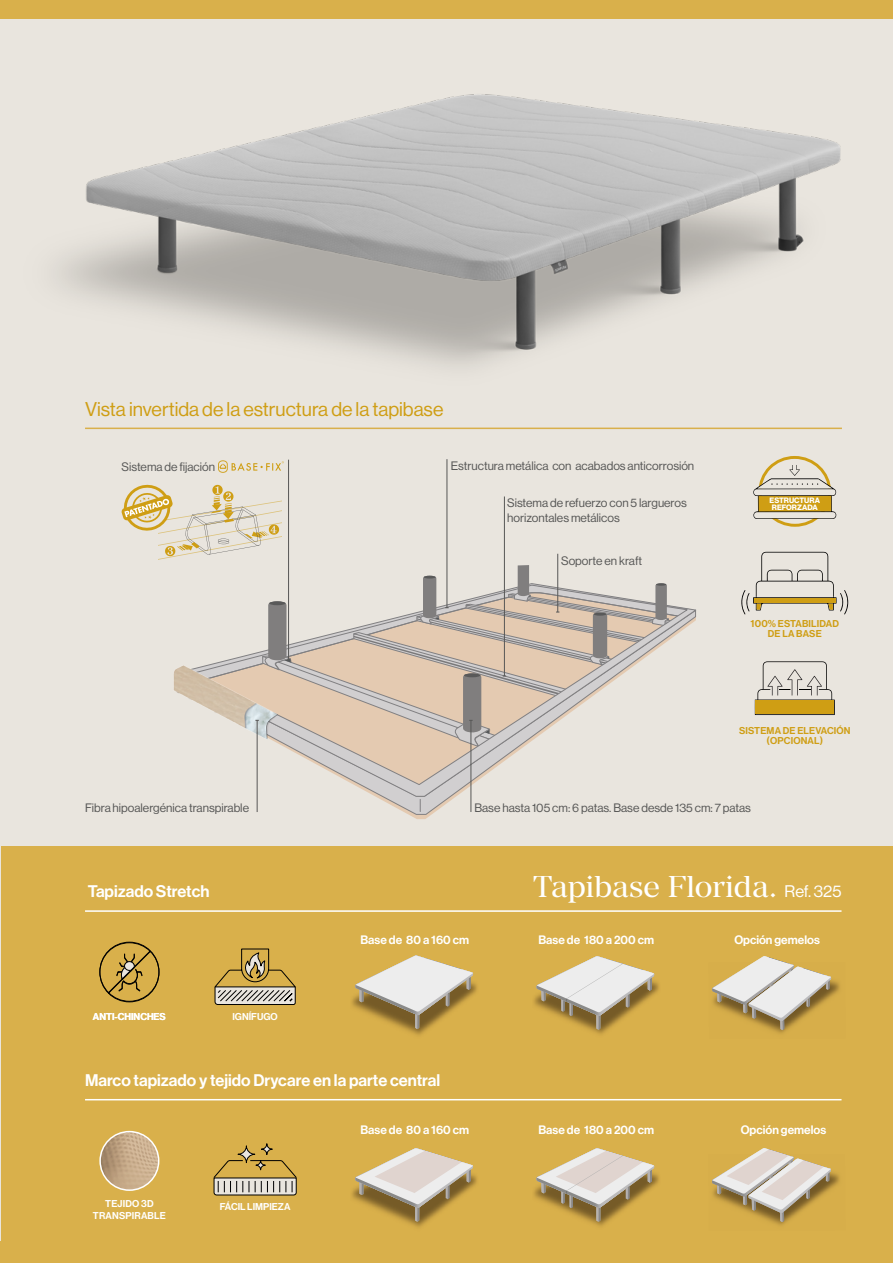
<style>
.page{position:relative;width:893px;height:1263px;background:#e9e5de}
.page>*{position:absolute;margin:0;border:0;box-sizing:border-box;transform-origin:0 0}
.t1{font:30px "Manier";color:#fff}
.t2{font:19.5px "Neue Haas Grotesk Display";color:#cf9e14}
.t3{font:500 16.5px "Neue Haas Grotesk Display";color:#fff}
.t4{font:12px/14.2px "Neue Haas Grotesk Display";color:#575756}
.t5{font:500 12px "Neue Haas Grotesk Display";color:#fff}
.t6{font:500 9.75px/11.7px "Neue Haas Grotesk Display";color:#fff;text-align:center}
.t7{font:500 9.75px/10.5px "Neue Haas Grotesk Display";letter-spacing:.015em;color:#cf9e14;text-align:center}
.t8{font:700 7.65px/7.2px "Neue Haas Grotesk Display";color:#fff;text-align:center}
.s1{font-family:"Neue Haas Grotesk Display";font-size:16.5px}
</style>
<div class="page">
<div style="left:0;top:0;width:893px;height:19px;background:#d9b04b"></div>
<div style="left:0;top:1242px;width:21px;height:21px;background:#d9b04b"></div>
<div style="left:1px;top:846px;width:892px;height:417px;background:#d9b04b"></div>
<svg style="left:85px;top:427px;width:757px;height:3px"></svg>
<img style="left:57px;top:94px;width:784px;height:273px">
<img style="left:771px;top:1172px;width:69px;height:54px">
<svg style="left:712px;top:1148px;width:119px;height:74px"></svg>
<svg style="left:377px;top:797px;width:94px;height:18px"></svg>
<svg style="left:256px;top:608px;width:441px;height:189px"></svg>
<img style="left:256px;top:747px;width:47px;height:30px">
<svg style="left:420px;top:799px;width:1px;height:12px"></svg>
<hr style="left:447px;top:459px;width:1px;height:149px;background:#575756">
<hr style="left:257px;top:720px;width:1px;height:92px;background:#585756">
<hr style="left:471px;top:720px;width:1px;height:92px;background:#575756">
<hr style="left:288px;top:460px;width:1px;height:200px;background:#575756">
<svg style="left:121px;top:484px;width:564px;height:263px"></svg>
<svg style="left:218px;top:460px;width:66px;height:13px"></svg>
<svg style="left:753px;top:456px;width:83px;height:71px"></svg>
<svg style="left:741px;top:552px;width:107px;height:62px"></svg>
<div style="left:754px;top:598px;width:82px;height:5px;background:#cf9e14"></div>
<svg style="left:755px;top:661px;width:80px;height:54px"></svg>
<hr style="left:85px;top:910px;width:756px;height:2px;background:#fff">
<hr style="left:85px;top:1099px;width:756px;height:1px;background:#fff">
<img style="left:352px;top:973px;width:125px;height:62px">
<svg style="left:355px;top:955px;width:118px;height:74px"></svg>
<img style="left:534px;top:973px;width:125px;height:61px">
<svg style="left:537px;top:956px;width:117px;height:74px"></svg>
<img style="left:771px;top:978px;width:69px;height:56px">
<svg style="left:712px;top:956px;width:119px;height:74px"></svg>
<svg style="left:99px;top:942px;width:60px;height:60px"></svg>
<svg style="left:214px;top:948px;width:82px;height:57px"></svg>
<svg style="left:213px;top:1160px;width:84px;height:35px"></svg>
<svg style="left:238px;top:1146px;width:17px;height:17px"></svg>
<div style="left:238px;top:1145px;width:17px;height:18px;border:1px solid #000;border-radius:50%"></div>
<svg style="left:261px;top:1144px;width:11px;height:10px"></svg>
<div style="left:261px;top:1143px;width:12px;height:12px;border:1px solid #000;border-radius:50%"></div>
<svg style="left:256px;top:1160px;width:9px;height:10px"></svg>
<div style="left:256px;top:1160px;width:10px;height:10px;border:1px solid #000;border-radius:50%"></div>
<img style="left:352px;top:1166px;width:125px;height:61px">
<svg style="left:355px;top:1148px;width:118px;height:74px"></svg>
<img style="left:534px;top:1165px;width:125px;height:61px">
<svg style="left:537px;top:1148px;width:117px;height:74px"></svg>
<img style="left:100px;top:1131px;width:59px;height:59px;border-radius:29px">
<div style="left:99px;top:1131px;width:60px;height:60px;border:2px solid #fff;border-radius:50%"></div>
<hr style="left:85px;top:428px;width:757px;height:1px;background:#d9b04b">
<h2 class="t2" style="left:85px;top:398px;width:360px">Vista invertida de la estructura de la tapibase</h2>
<p class="t4" style="left:122px;top:459px;width:95px">Sistema de fijación</p>
<p class="t4" style="left:451px;top:459px;width:245px">Estructura metálica con acabados anticorrosión</p>
<p class="t4" style="left:507px;top:496px;width:181px">Sistema de refuerzo con 5 largueros horizontales metálicos</p>
<p class="t4" style="left:561px;top:553px;width:82px">Soporte en kraft</p>
<p class="t8" style="left:770px;top:497px;width:52px">ESTRUCTURA<br>REFORZADA</p>
<p class="t7" style="left:751px;top:618px;width:90px">100% ESTABILIDAD<br>DE LA BASE</p>
<p class="t4" style="left:85px;top:800px;width:166px">Fibra hipoalergénica transpirable</p>
<p class="t7" style="left:739px;top:725px;width:113px">SISTEMA DE ELEVACIÓN (OPCIONAL)</p>
<p class="t4" style="left:474px;top:800px;width:278px">Base hasta 105 cm: 6 patas. Base desde 135 cm: 7 patas</p>
<h3 class="t3" style="left:88px;top:882px;width:123px">Tapizado Stretch</h3>
<h1 class="t1" style="left:533px;top:869px;width:310px">Tapibase Florida. <span class="s1">Ref. 325</span></h1>
<p class="t5" style="left:360px;top:933px;width:110px">Base de 80 a 160 cm</p>
<p class="t5" style="left:538px;top:933px;width:117px">Base de 180 a 200 cm</p>
<p class="t5" style="left:734px;top:933px;width:87px">Opción gemelos</p>
<p class="t6" style="left:93px;top:1011px;width:74px">ANTI-CHINCHES</p>
<p class="t6" style="left:232px;top:1011px;width:47px">IGNÍFUGO</p>
<h3 class="t3" style="left:85px;top:1070px;width:357px">Marco tapizado y tejido Drycare en la parte central</h3>
<p class="t6" style="left:93px;top:1198px;width:74px">TEJIDO 3D<br>TRANSPIRABLE</p>
<p class="t6" style="left:220px;top:1201px;width:72px">FÁCIL LIMPIEZA</p>
<p class="t5" style="left:360px;top:1123px;width:110px">Base de 80 a 160 cm</p>
<p class="t5" style="left:538px;top:1123px;width:117px">Base de 180 a 200 cm</p>
<p class="t5" style="left:741px;top:1123px;width:87px">Opción gemelos</p>
</div>
